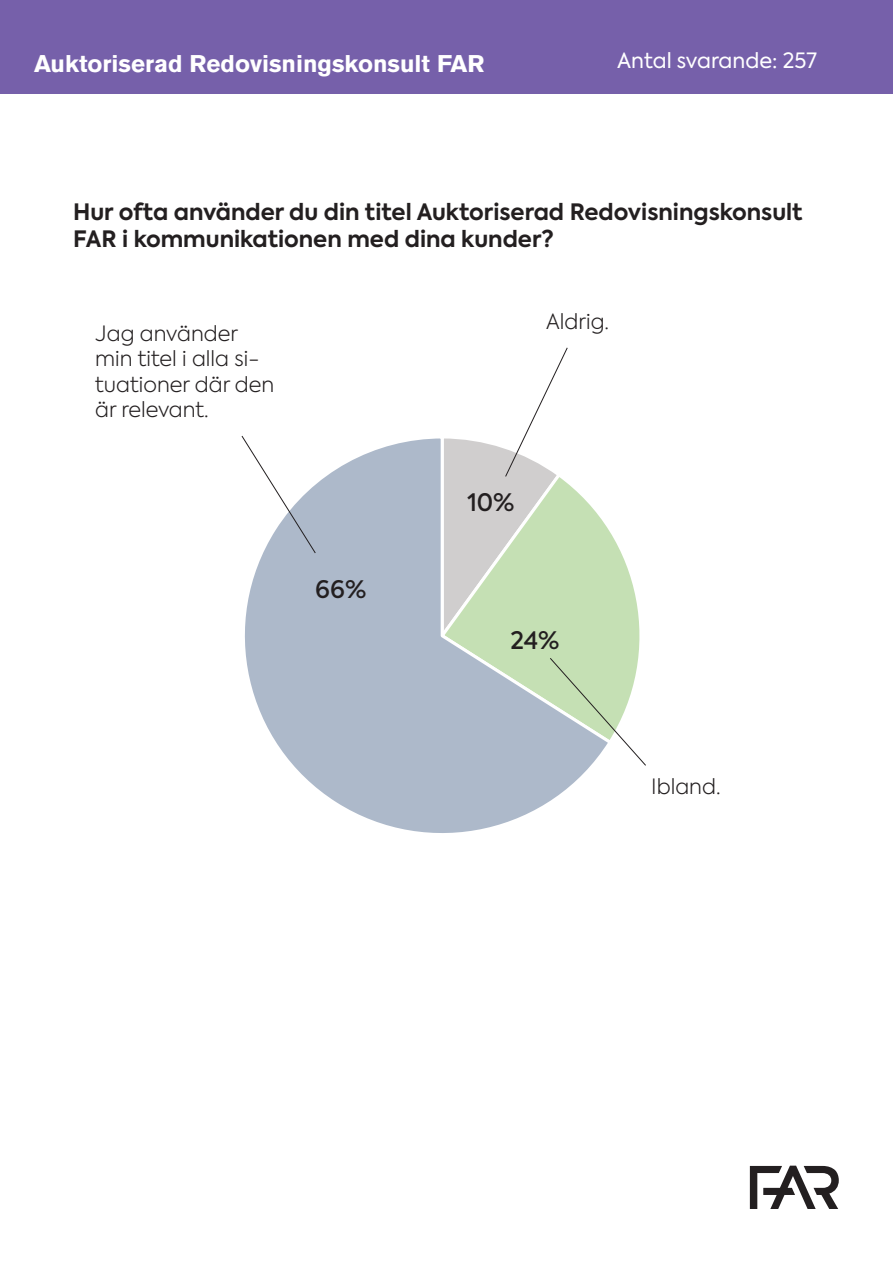
<style>
.page{position:relative;width:893px;height:1263px;background:#fff}
.page>*{position:absolute;margin:0;border:0;box-sizing:border-box;transform-origin:0 0}
.t1{font:700 24px "Akzidenz Grotesk BE";color:#fff}
.t2{font:500 24px "Axiforma";color:#231f20}
.t3{font:700 22.5px/27px "Axiforma";color:#231f20}
.t4{font:300 21px/25.2px "Axiforma";color:#231f20}
.t5{font:21px "Axiforma";color:#fff}
</style>
<div class="page">
<svg style="left:614px;top:539px;width:26px;height:118px"></svg>
<svg style="left:245px;top:438px;width:369px;height:395px"></svg>
<svg style="left:439px;top:347px;width:129px;height:298px"></svg>
<svg style="left:241px;top:435px;width:75px;height:119px"></svg>
<svg style="left:549px;top:657px;width:97px;height:109px"></svg>
<div style="left:0;top:0;width:893px;height:94px;background:#7660aa"></div>
<svg style="left:750px;top:1166px;width:89px;height:43px"></svg>
<p class="t1" style="left:34px;top:50px;width:452px">Auktoriserad Redovisningskonsult FAR</p>
<p class="t5" style="left:617px;top:47px;width:201px">Antal svarande: 257</p>
<p class="t3" style="left:73px;top:198px;width:731px">Hur ofta använder du din titel Auktoriserad Redovisningskonsult<br>FAR i kommunikationen med dina kunder?</p>
<p class="t4" style="left:95px;top:321px;width:181px">Jag använder min titel i alla si&shy;tuationer där den är relevant.</p>
<p class="t2" style="left:315px;top:574px;width:53px">66%</p>
<p class="t4" style="left:546px;top:309px;width:65px">Aldrig.</p>
<p class="t2" style="left:467px;top:487px;width:49px">10%</p>
<p class="t2" style="left:511px;top:625px;width:51px">24%</p>
<p class="t4" style="left:651px;top:774px;width:71px">Ibland.</p>
</div>
